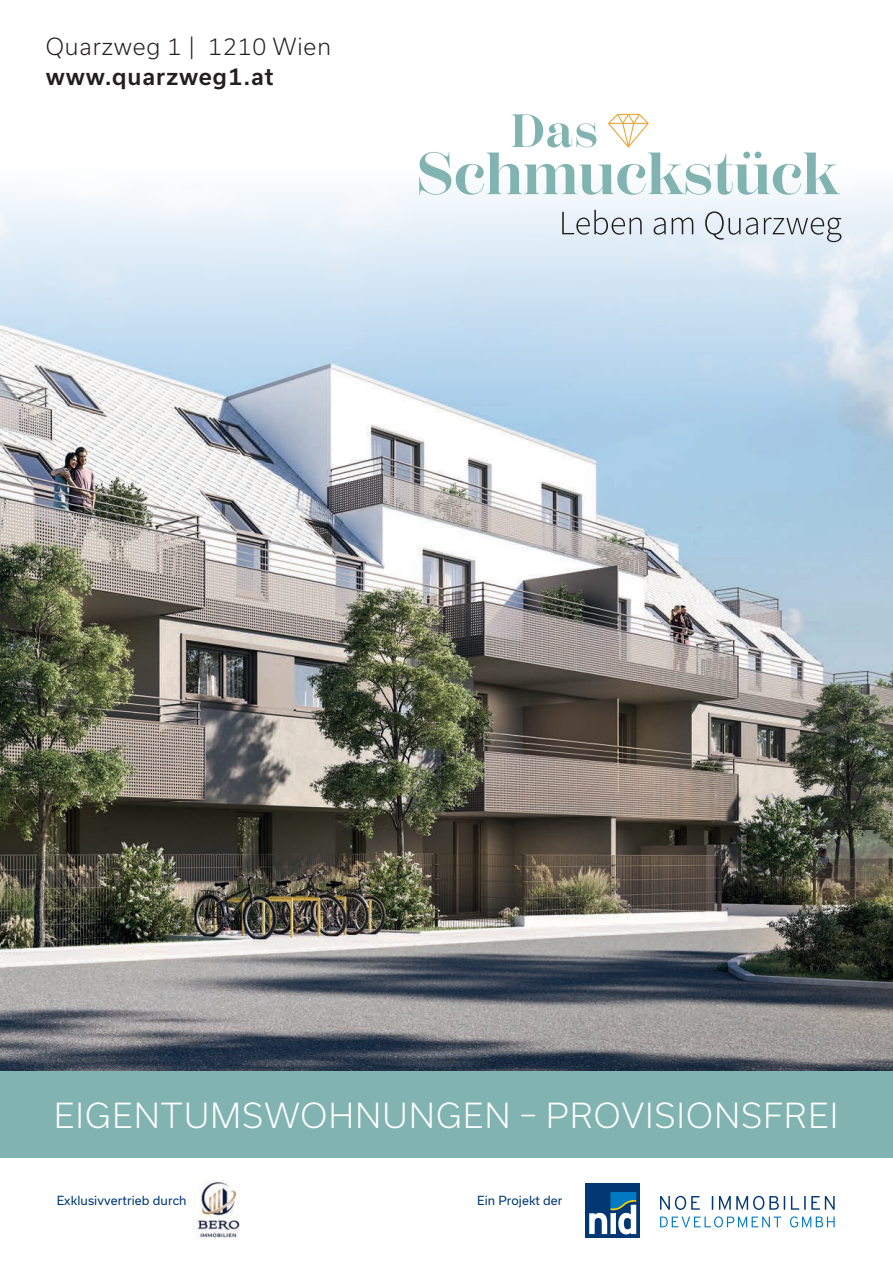
<style>
.page{position:relative;width:893px;height:1263px;background:#fff}
.page>*{position:absolute;margin:0;border:0;box-sizing:border-box;transform-origin:0 0}
.t1{font:300 33px "Usual";letter-spacing:.045em;color:#fff}
.t2{font:300 22.5px "Usual";letter-spacing:.04em;color:#231f20}
.t3{font:500 22.5px "Usual";letter-spacing:.04em;color:#231f20}
.t4{font:12px "Usual";letter-spacing:.01em;color:#013874}
</style>
<div class="page">
<img style="left:0;top:437px;width:893px;height:634px">
<svg style="left:0;top:113px;width:893px;height:324px"></svg>
<div style="left:0;top:1071px;width:893px;height:88px;background:#81b4b1"></div>
<div style="left:586px;top:1183px;width:54px;height:55px;background:#013874"></div>
<svg style="left:589px;top:1192px;width:47px;height:42px"></svg>
<svg style="left:660px;top:1216px;width:175px;height:11px"></svg>
<svg style="left:660px;top:1196px;width:175px;height:14px"></svg>
<svg style="left:562px;top:210px;width:80px;height:25px;background:#c7ced5"></svg>
<svg style="left:654px;top:218px;width:12px;height:17px"></svg>
<svg style="left:672px;top:218px;width:21px;height:16px"></svg>
<svg style="left:705px;top:211px;width:53px;height:29px;background:#c8cfd6"></svg>
<svg style="left:764px;top:218px;width:77px;height:24px;background:#c1c9d0"></svg>
<svg style="left:419px;top:114px;width:421px;height:81px"></svg>
<img style="left:193px;top:1180px;width:47px;height:58px">
<h2 class="t2" style="left:46px;top:34px;width:287px">Quarzweg 1 | 1210 Wien</h2>
<h2 class="t3" style="left:46px;top:64px;width:229px">www.quarzweg1.at</h2>
<h1 class="t1" style="left:54px;top:1097px;width:785px">EIGENTUMSWOHNUNGEN – PROVISIONSFREI</h1>
<p class="t4" style="left:57px;top:1194px;width:131px">Exklusivvertrieb durch</p>
<p class="t4" style="left:477px;top:1194px;width:87px">Ein Projekt der</p>
</div>
